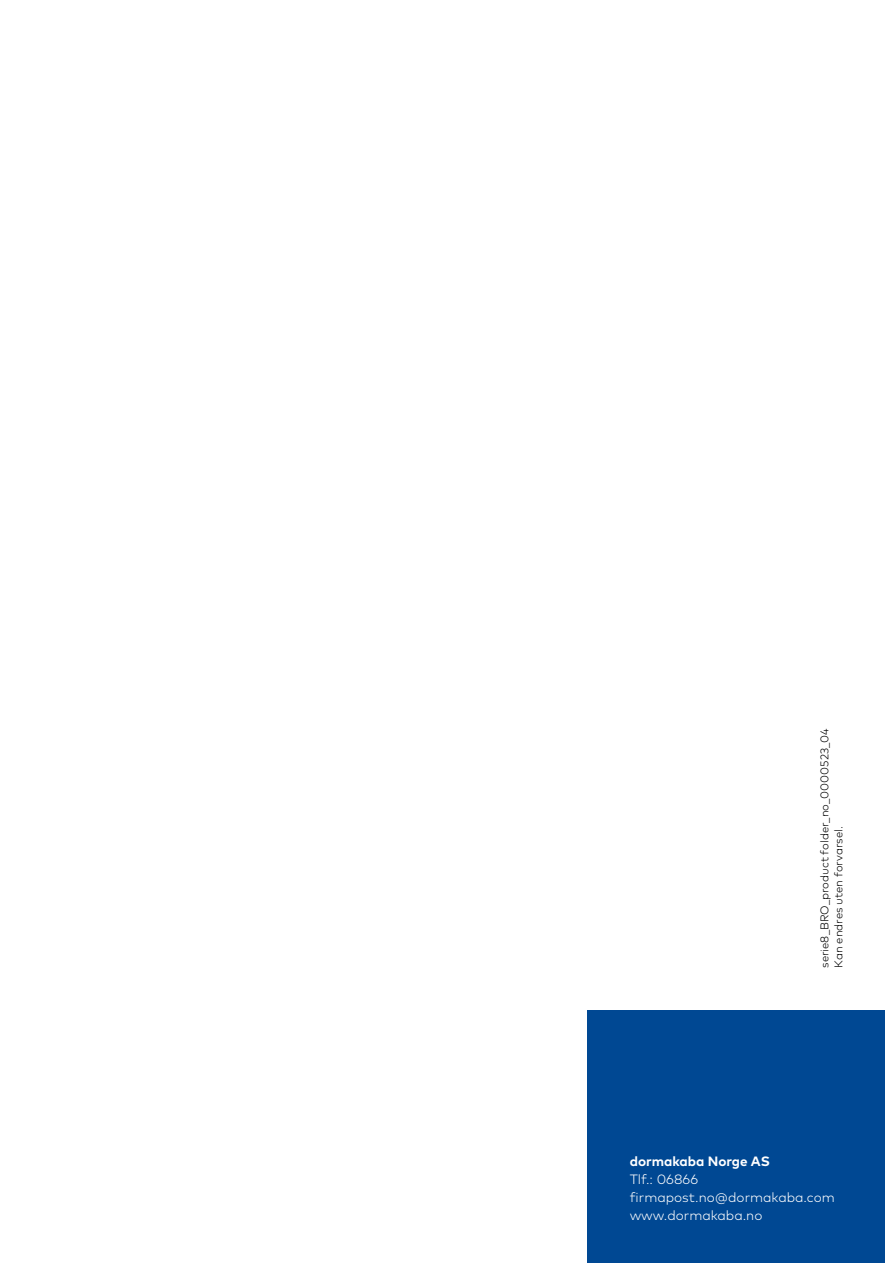
<style>
.page{position:relative;width:885px;height:1263px;background:#fff}
.page>*{position:absolute;margin:0;border:0;box-sizing:border-box;transform-origin:0 0}
.t1{font:300 13.5px/18px "Mark Pro";color:#fff}
.t2{font:700 13.5px "Mark Pro";color:#fff}
.t3{font:300 11.25px/14.2px "Mark Pro";color:#000}
</style>
<div class="page">
<div style="left:587px;top:1010px;width:297px;height:253px;background:#004893"></div>
<p class="t3" style="left:816px;top:968px;width:241px;rotate:-90deg">serie8_BRO_product folder_no_0000523_04<br>Kan endres uten forvarsel.</p>
<p class="t2" style="left:629px;top:1151px;width:142px">dormakaba Norge AS</p>
<p class="t1" style="left:629px;top:1169px;width:207px">Tlf.: 06866 firmapost.no@dormakaba.com www.dormakaba.no</p>
</div>
